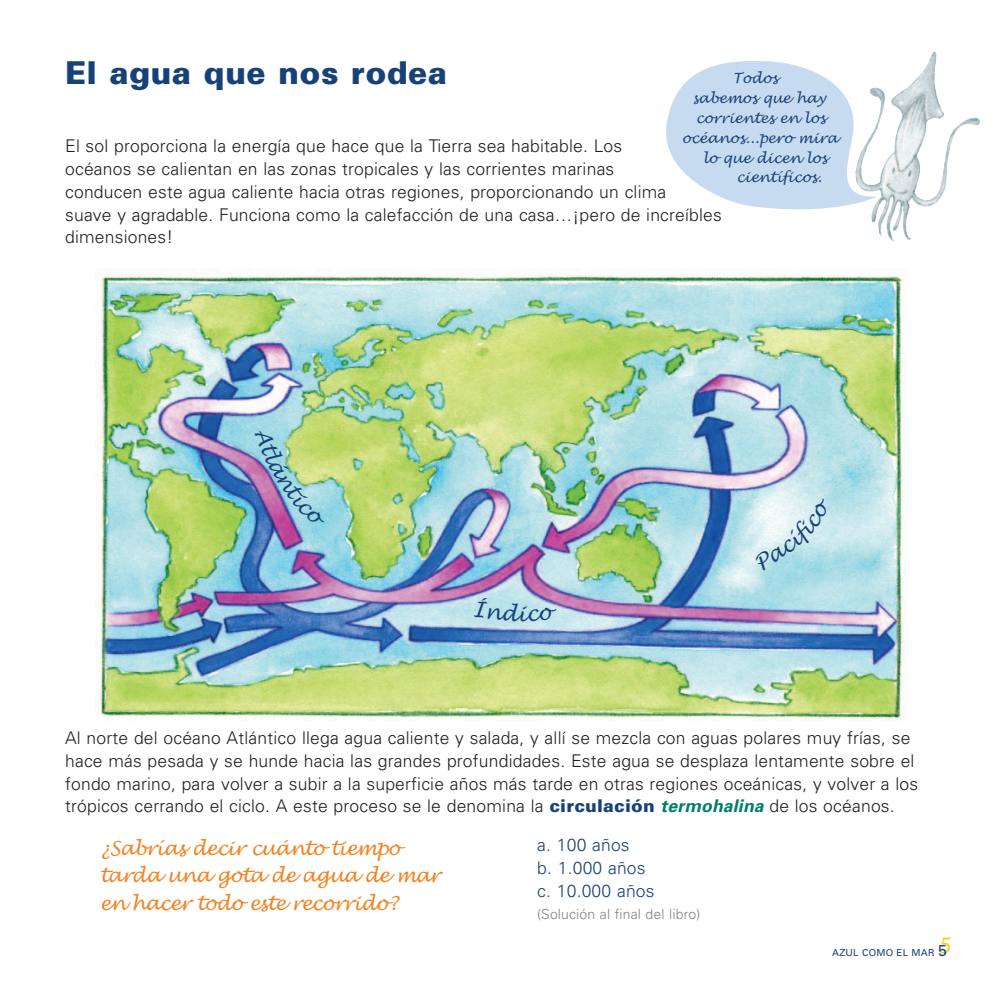
<style>
.page{position:relative;width:993px;height:993px;background:#fff}
.page>*{position:absolute;margin:0;border:0;box-sizing:border-box;transform-origin:0 0}
.t1{font:900 31.5px "Univers";letter-spacing:.015em;color:#184277}
.t2{font:italic 19.25px/27.3px "Lucida Handwriting";letter-spacing:-.04em;color:#f58220}
.t3{font:300 17.5px/22.8px "Univers";letter-spacing:.01em;color:#231f20}
.t4{font:300 17.5px/22.8px "Univers";letter-spacing:.01em;color:#184277}
.t5{font:italic 14px "Lucida Handwriting";color:#184277}
.t6{font:300 14px "Univers";letter-spacing:.01em;color:#808285}
.t7{font:9.62px "Univers";letter-spacing:.03em;color:#184277}
.s1{font-weight:900;color:#184277}
.s2{font-weight:700;font-style:italic;color:#008069}
.s3{font-size:15.75px}
</style>
<div class="page">
<img style="left:95px;top:51px;width:885px;height:670px">
<svg style="left:754px;top:496px;width:77px;height:75px"></svg>
<img style="left:254px;top:428px;width:73px;height:101px">
<svg style="left:474px;top:597px;width:84px;height:24px"></svg>
<h1 class="t1" style="left:65px;top:61px;width:383px">El agua que nos rodea</h1>
<p class="t5" style="left:732px;top:70px;width:47px">Todos</p>
<p class="t5" style="left:692px;top:90px;width:134px">sabemos que hay</p>
<p class="t5" style="left:695px;top:110px;width:131px">corrientes en los</p>
<p class="t5" style="left:681px;top:130px;width:157px">océanos...pero mira</p>
<p class="t5" style="left:702px;top:149px;width:126px">lo que dicen los</p>
<p class="t5" style="left:736px;top:169px;width:87px">científicos.</p>
<p class="t3" style="left:65px;top:136px;width:658px">El sol proporciona la energía que hace que la Tierra sea habitable. Los<br>océanos se calientan en las zonas tropicales y las corrientes marinas<br>conducen este agua caliente hacia otras regiones, proporcionando un clima<br>suave y agradable. Funciona como la calefacción de una casa…¡pero de increíbles dimensiones!</p>
<p class="t3" style="left:65px;top:728px;width:854px">Al norte del océano Atlántico llega agua caliente y salada, y allí se mezcla con aguas polares muy frías, se hace más pesada y se hunde hacia las grandes profundidades. Este agua se desplaza lentamente sobre el fondo marino, para volver a subir a la superficie años más tarde en otras regiones oceánicas, y volver a los trópicos cerrando el ciclo. A este proceso se le denomina la <span class="s1">circulación</span> <span class="s2">termohalina</span> de los océanos.</p>
<p class="t2" style="left:100px;top:834px;width:342px">¿Sabrías decir cuánto tiempo tarda una gota de agua de mar en hacer todo este recorrido?</p>
<p class="t4" style="left:537px;top:835px;width:119px">a. 100 años<br>b. 1.000 años c. 10.000 años</p>
<p class="t6" style="left:537px;top:909px;width:165px">(Solución al final del libro)</p>
<p class="t7" style="left:832px;top:949px;width:120px">AZUL COMO EL MAR <sup>5</sup><span class="s3">5</span></p>
</div>
